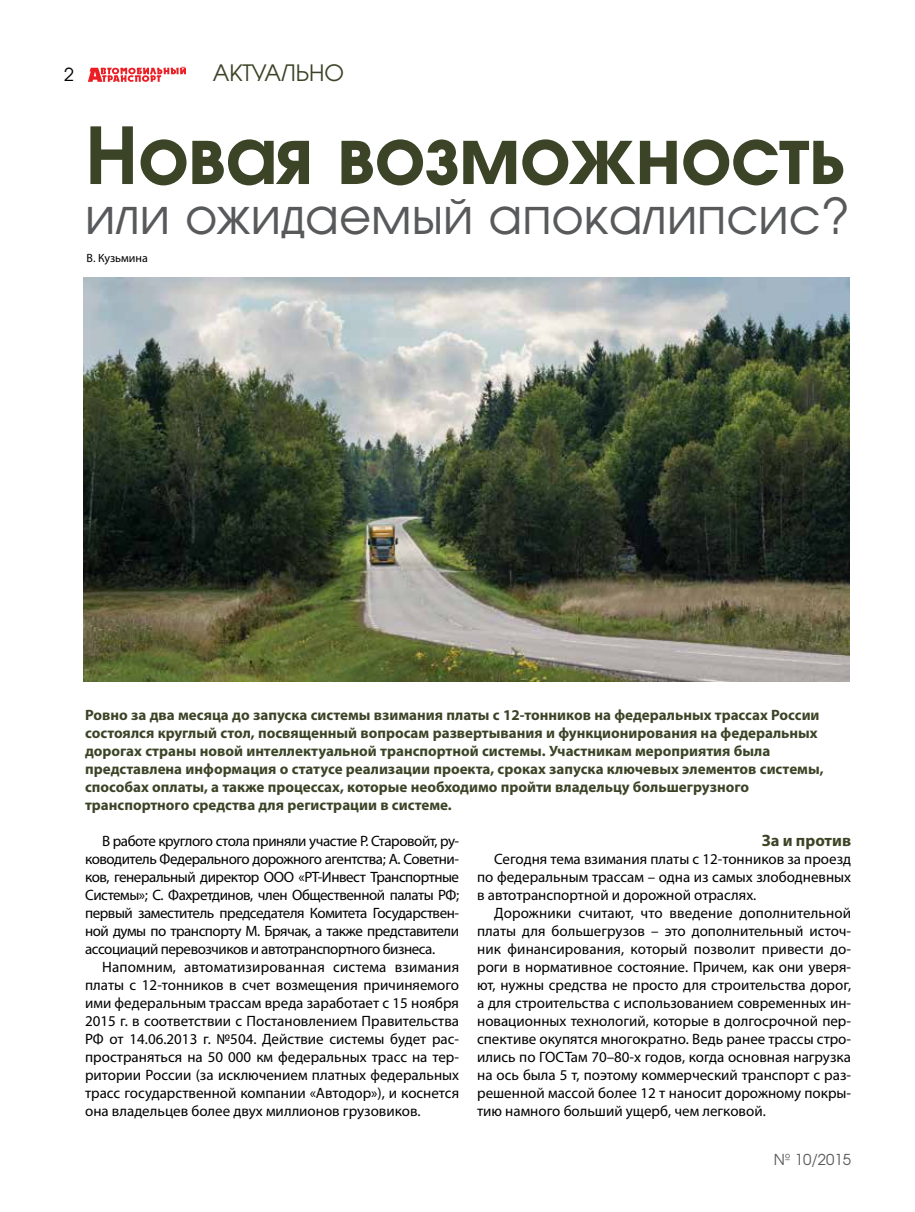
<style>
.page{position:relative;width:915px;height:1212px;background:#fff}
.page>*{position:absolute;margin:0;border:0;box-sizing:border-box;transform-origin:0 0}
.t1{font:700 78px "AG Avalanche C";color:#3c4427}
.t2{font:49.5px "AG Avalanche C";color:#58595b}
.t3{font:22.5px "AG Avalanche C";color:#3c4427}
.t4{font:18px "AG Avalanche C";color:#000}
.t5{font:700 16.5px "Myriad Pro";color:#3c4427}
.t6{font:15px/18px "Myriad Pro";color:#000;text-align:justify}
.t7{font:700 15px/18px "Myriad Pro";color:#3c4427}
.t8{font:15px "AG Avalanche C";color:#58595b}
.t9{font:12px "Myriad Pro";color:#000}
</style>
<div class="page">
<svg style="left:88px;top:66px;width:98px;height:16px"></svg>
<img style="left:84px;top:277px;width:765px;height:405px">
<p class="t4" style="left:64px;top:63px;width:11px">2</p>
<h3 class="t3" style="left:213px;top:59px;width:133px">АКТУАЛЬНО</h3>
<h1 class="t1" style="left:85px;top:104px;width:761px">Новая возможность</h1>
<h2 class="t2" style="left:85px;top:185px;width:766px">или ожидаемый апокалипсис?</h2>
<p class="t9" style="left:86px;top:250px;width:63px">В. Кузьмина</p>
<p class="t7" style="left:85px;top:705px;width:739px">Ровно за два месяца до запуска системы взимания платы с 12-тонников на федеральных трассах России состоялся круглый стол, посвященный вопросам развертывания и функционирования на федеральных дорогах страны новой интеллектуальной транспортной системы. Участникам мероприятия была представлена информация о статусе реализации проекта, сроках запуска ключевых элементов системы, способах оплаты, а также процессах, которые необходимо пройти владельцу большегрузного транспортного средства для регистрации в системе.</p>
<p class="t6" style="left:85px;top:832px;width:375px;text-indent:17px">В работе круглого стола приняли участие Р. Старовойт, ру&shy;ководитель Федерального дорожного агентства; А. Советни&shy;ков, генеральный директор ООО «РТ-Инвест Транспортные Системы»; С. Фахретдинов, член Общественной палаты РФ; первый заместитель председателя Комитета Государствен&shy;ной думы по транспорту М. Брячак, а также представители ассоциаций перевозчиков и автотранспортного бизнеса.</p>
<p class="t6" style="left:85px;top:958px;width:375px;text-indent:17px">Напомним, автоматизированная система взимания платы с 12-тонников в счет возмещения причиняемого ими федеральным трассам вреда заработает с 15 ноября 2015 г. в соответствии с Постановлением Правительства РФ от 14.06.2013 г. №504. Действие системы будет рас&shy;пространяться на 50 000 км федеральных трасс на тер&shy;ритории России (за исключением платных федеральных трасс государственной компании «Автодор»), и коснется она владельцев более двух миллионов грузовиков.</p>
<p class="t5" style="left:761px;top:830px;width:91px">За и против</p>
<p class="t6" style="left:477px;top:850px;width:375px;text-indent:17px">Сегодня тема взимания платы с 12-тонников за проезд по федеральным трассам – одна из самых злободневных в автотранспортной и дорожной отраслях.</p>
<p class="t6" style="left:477px;top:904px;width:375px;text-indent:17px">Дорожники считают, что введение дополнительной платы для большегрузов – это дополнительный источ&shy;ник финансирования, который позволит привести до&shy;роги в нормативное состояние. Причем, как они уверя&shy;ют, нужны средства не просто для строительства дорог, а для строительства с использованием современных ин&shy;новационных технологий, которые в долгосрочной пер&shy;спективе окупятся многократно. Ведь ранее трассы стро&shy;ились по ГОСТам 70–80-х годов, когда основная нагрузка на ось была 5 т, поэтому коммерческий транспорт с раз&shy;решенной массой более 12 т наносит дорожному покры&shy;тию намного больший ущерб, чем легковой.</p>
<p class="t8" style="left:773px;top:1150px;width:79px">№ 10/2015</p>
</div>
